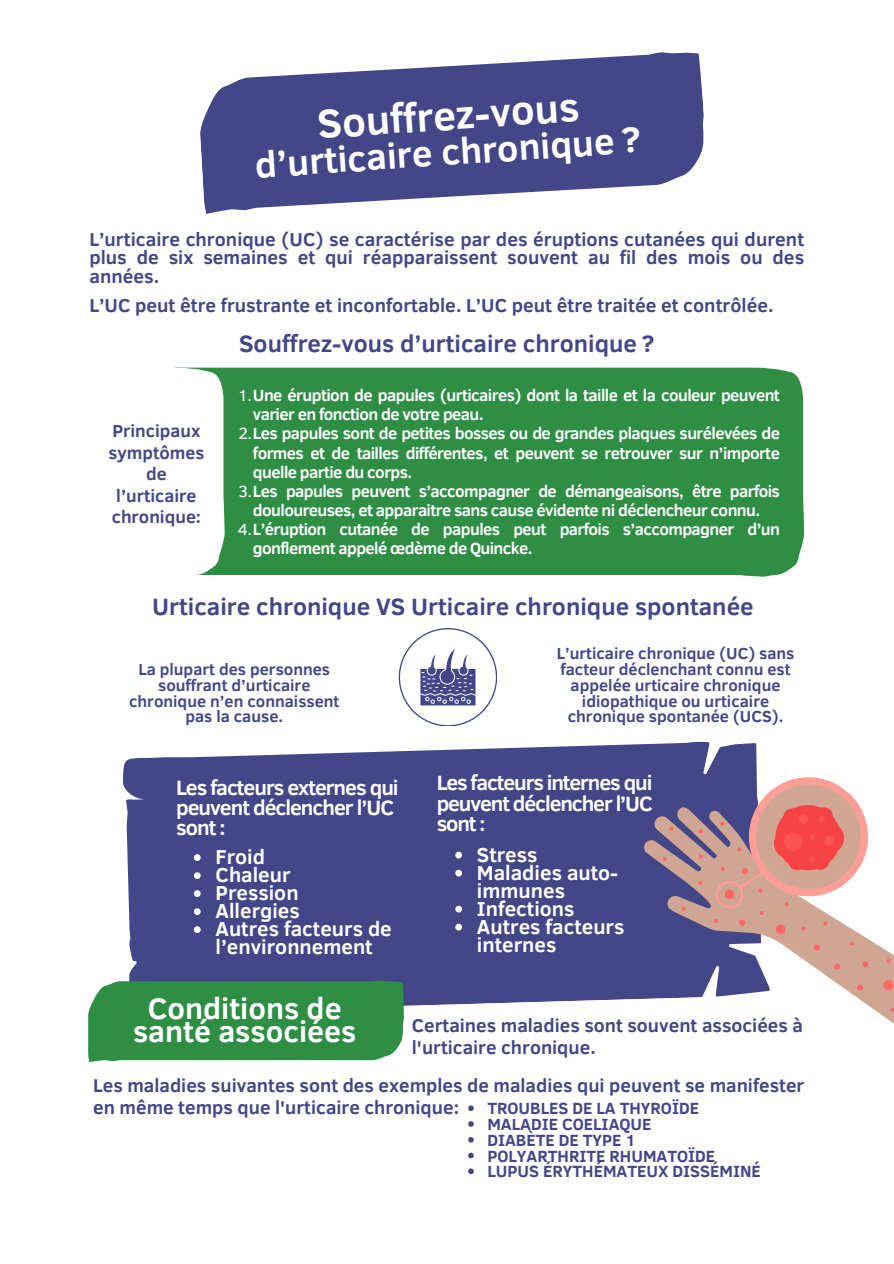
<style>
.page{position:relative;width:894px;height:1264px;background:#fff}
.page>*{position:absolute;margin:0;border:0;box-sizing:border-box;transform-origin:0 0}
.t1{font:700 40.8px "Clear Sans";color:#fff}
.t2{font:700 36.9px "Clear Sans";color:#fff}
.t3{font:700 30.3px/23.7px "Clear Sans";color:#fff;text-align:center}
.t4{font:700 24.15px "Clear Sans";color:#434787}
.t5{font:700 21.3px/20.2px "Clear Sans";letter-spacing:-.05em;color:#fff}
.t6{font:700 20.7px/18px "Clear Sans";color:#fff}
.t7{font:700 19.2px/18.5px "Clear Sans";color:#434787;text-align:justify}
.t8{font:700 18.9px/22.5px "Clear Sans";color:#434787}
.t9{font:700 17.85px/21.3px "Clear Sans";color:#434787;text-align:center}
.t10{font:700 16.65px/19.2px "Clear Sans";letter-spacing:-.035em;color:#fff}
.t11{font:700 16.65px "Clear Sans";color:#434787}
.t12{font:700 16.35px/15.8px "Clear Sans";color:#434787;text-align:center}
.s1{font-weight:400}
</style>
<div class="page">
<div style="left:224px;top:367px;width:579px;height:209px;background:#2e8f44"></div>
<svg style="left:200px;top:52px;width:504px;height:162px;fill:#434787"></svg>
<svg style="left:173px;top:367px;width:51px;height:208px"></svg>
<svg style="left:123px;top:741px;width:634px;height:272px;background:#50548f"></svg>
<svg style="left:398px;top:628px;width:98px;height:98px"></svg>
<svg style="left:88px;top:980px;width:315px;height:82px;background:#37924d"></svg>
<svg style="left:617px;top:784px;width:276px;height:239px;fill:#434787"></svg>
<svg style="left:860px;top:959px;width:9px;height:9px"></svg>
<svg style="left:855px;top:983px;width:9px;height:8px"></svg>
<svg style="left:832px;top:962px;width:9px;height:9px"></svg>
<svg style="left:881px;top:978px;width:12px;height:13px"></svg>
<svg style="left:885px;top:957px;width:6px;height:6px"></svg>
<svg style="left:889px;top:1006px;width:4px;height:6px"></svg>
<svg style="left:697px;top:879px;width:6px;height:6px"></svg>
<svg style="left:662px;top:856px;width:5px;height:6px"></svg>
<svg style="left:697px;top:828px;width:6px;height:6px"></svg>
<svg style="left:697px;top:853px;width:6px;height:6px"></svg>
<svg style="left:668px;top:825px;width:6px;height:6px"></svg>
<svg style="left:680px;top:905px;width:6px;height:6px"></svg>
<svg style="left:710px;top:753px;width:181px;height:198px"></svg>
<svg style="left:194px;top:854px;width:7px;height:7px"></svg>
<svg style="left:194px;top:872px;width:7px;height:7px"></svg>
<svg style="left:194px;top:890px;width:7px;height:7px"></svg>
<svg style="left:194px;top:908px;width:7px;height:7px"></svg>
<svg style="left:194px;top:926px;width:7px;height:7px"></svg>
<svg style="left:455px;top:851px;width:7px;height:7px"></svg>
<svg style="left:455px;top:869px;width:7px;height:7px"></svg>
<svg style="left:455px;top:905px;width:7px;height:7px"></svg>
<svg style="left:455px;top:923px;width:7px;height:7px"></svg>
<svg style="left:468px;top:1105px;width:5px;height:6px"></svg>
<svg style="left:468px;top:1121px;width:5px;height:5px"></svg>
<svg style="left:468px;top:1137px;width:5px;height:5px"></svg>
<svg style="left:468px;top:1152px;width:5px;height:6px"></svg>
<svg style="left:468px;top:1168px;width:5px;height:6px"></svg>
<h1 class="t1" style="left:315px;top:95px;width:263px;rotate:-4deg">Souffrez-vous</h1>
<h4 class="t2" style="left:253px;top:139px;width:388px;rotate:-4deg">d’urticaire chronique ?</h4>
<h6 class="t7" style="left:89px;top:229px;width:716px">L’urticaire chronique (UC) se caractérise par des éruptions cutanées qui durent plus de six semaines et qui réapparaissent souvent au fil des mois ou des années.</h6>
<p class="t7" style="left:89px;top:295px;width:685px">L’UC peut être frustrante et inconfortable. L’UC peut être traitée et contrôlée.</p>
<p class="t9" style="left:108px;top:419px;width:97px">Principaux symptômes de l’urticaire chronique:</p>
<h1 class="t4" style="left:239px;top:326px;width:417px">Souffrez-vous d’urticaire chronique ?</h1>
<p class="t10" style="left:253px;top:385px;width:528px;text-indent:-15px"><span class="s1">1.</span>Une éruption de papules (urticaires) dont la taille et la couleur peuvent varier en fonction de votre peau.</p>
<p class="t10" style="left:253px;top:423px;width:528px;text-align:justify;text-indent:-15px"><span class="s1">2.</span>Les papules sont de petites bosses ou de grandes plaques surélevées de formes et de tailles différentes, et peuvent se retrouver sur n’importe quelle partie du corps.</p>
<h3 class="t10" style="left:238px;top:480px;width:543px;text-align:center"><span class="s1">3.</span>Les papules peuvent s’accompagner de démangeaisons, être parfois douloureuses, et apparaitre sans cause évidente ni déclencheur connu.</h3>
<p class="t10" style="left:253px;top:519px;width:528px;text-indent:-15px"><span class="s1">4.</span>L’éruption cutanée de papules peut parfois s’accompagner d’un gonflement appelé œdème de Quincke.</p>
<h4 class="t4" style="left:152px;top:589px;width:603px">Urticaire chronique VS Urticaire chronique spontanée</h4>
<h3 class="t12" style="left:556px;top:644px;width:239px">L’urticaire chronique (UC) sans facteur déclenchant connu est appelée urticaire chronique idiopathique ou urticaire chronique spontanée (UCS).</h3>
<p class="t12" style="left:129px;top:660px;width:212px">La plupart des personnes souffrant d’urticaire chronique n’en connaissent pas la cause.</p>
<p class="t5" style="left:176px;top:776px;width:224px">Les facteurs externes qui peuvent déclencher l’UC sont :</p>
<p class="t6" style="left:215px;top:847px;width:51px">Froid</p>
<h4 class="t6" style="left:215px;top:865px;width:77px">Chaleur</h4>
<h4 class="t6" style="left:215px;top:883px;width:85px">Pression</h4>
<p class="t6" style="left:215px;top:901px;width:86px">Allergies</p>
<p class="t6" style="left:215px;top:919px;width:178px">Autres facteurs de l’environnement</p>
<p class="t5" style="left:436px;top:771px;width:217px;text-align:justify">Les facteurs internes qui peuvent déclencher l’UC sont :</p>
<p class="t6" style="left:477px;top:844px;width:62px">Stress</p>
<p class="t6" style="left:477px;top:862px;width:143px">Maladies auto&shy;immunes</p>
<p class="t6" style="left:477px;top:898px;width:99px">Infections</p>
<p class="t6" style="left:477px;top:916px;width:149px">Autres facteurs internes</p>
<p class="t3" style="left:133px;top:994px;width:225px">Conditions de santé associées</p>
<p class="t8" style="left:412px;top:1012px;width:392px">Certaines maladies sont souvent associées à l'urticaire chronique.</p>
<h2 class="t8" style="left:93px;top:1072px;width:712px">Les maladies suivantes sont des exemples de maladies qui peuvent se manifester en même temps que l'urticaire chronique:</h2>
<h6 class="t11" style="left:487px;top:1096px;width:213px">TROUBLES DE LA THYROÏDE</h6>
<h6 class="t11" style="left:487px;top:1112px;width:166px">MALADIE COELIAQUE</h6>
<p class="t11" style="left:487px;top:1127px;width:150px">DIABÈTE DE TYPE 1</p>
<p class="t11" style="left:487px;top:1143px;width:229px">POLYARTHRITE RHUMATOÏDE</p>
<p class="t11" style="left:487px;top:1159px;width:275px">LUPUS ÉRYTHÉMATEUX DISSÉMINÉ</p>
</div>
